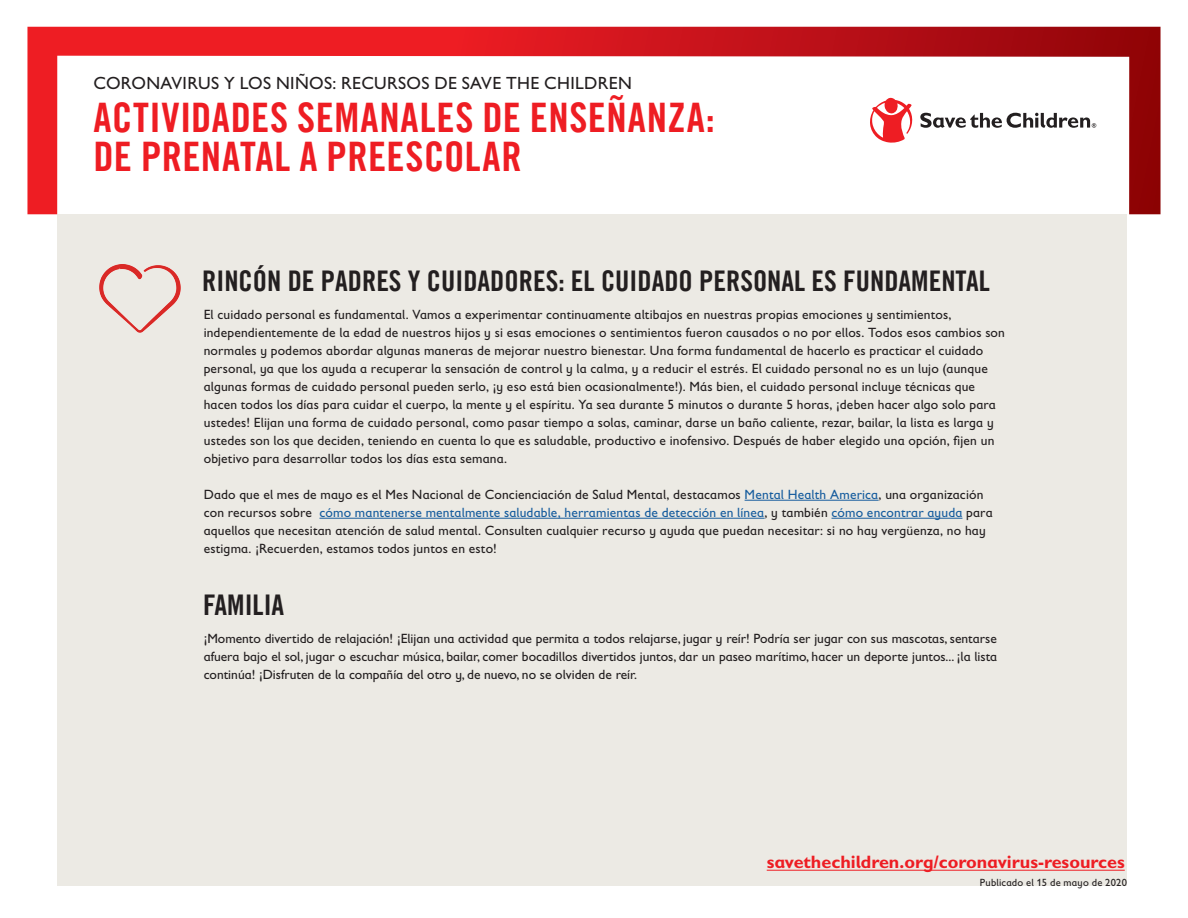
<style>
.page{position:relative;width:1188px;height:918px;background:#fff}
.page>*{position:absolute;margin:0;border:0;box-sizing:border-box;transform-origin:0 0}
.t1{font:40.8px/38.2px "Trade Gothic LT Com Bd Cn 20";letter-spacing:.01em;color:#ee1d23}
.t2{font:28.5px "Trade Gothic LT Com Bd Cn 20";color:#231f20}
.t3{font:700 18px "Gill Sans Infant Std";color:#ee1d23}
.t4{font:17.7px "Gill Sans Infant Std";letter-spacing:.02em;color:#231f20}
.t5{font:13.5px/18px "Gill Sans Infant Std";letter-spacing:.01em;color:#231f20}
.t6{font:10.5px "Gill Sans Infant Std";letter-spacing:.02em;color:#231f20}
.s1{color:#175d9e}
</style>
<div class="page">
<svg style="left:27px;top:27px;width:1134px;height:187px"></svg>
<svg style="left:870px;top:98px;width:44px;height:45px"></svg>
<svg style="left:920px;top:113px;width:176px;height:15px"></svg>
<div style="left:57px;top:214px;width:1070px;height:672px;background:#eceae4"></div>
<img style="left:99px;top:264px;width:82px;height:69px">
<hr style="left:767px;top:870px;width:358px;height:1px;background:#ee1d23">
<hr style="left:745px;top:500px;width:134px;height:1px;background:#175d9e">
<hr style="left:319px;top:518px;width:446px;height:1px;background:#175d9e">
<hr style="left:832px;top:518px;width:130px;height:1px;background:#175d9e">
<h3 class="t4" style="left:94px;top:73px;width:540px">CORONAVIRUS Y LOS NIÑOS: RECURSOS DE SAVE THE CHILDREN</h3>
<h1 class="t1" style="left:94px;top:98px;width:623px">ACTIVIDADES SEMANALES DE ENSEÑANZA:<br>DE PRENATAL A PREESCOLAR</h1>
<h2 class="t2" style="left:202px;top:263px;width:789px">RINCÓN DE PADRES Y CUIDADORES: EL CUIDADO PERSONAL ES FUNDAMENTAL</h2>
<p class="t5" style="left:204px;top:305px;width:803px">El cuidado personal es fundamental. Vamos a experimentar continuamente altibajos en nuestras propias emociones y sentimientos, independientemente de la edad de nuestros hijos y si esas emociones o sentimientos fueron causados o no por ellos. Todos esos cambios son normales y podemos abordar algunas maneras de mejorar nuestro bienestar. Una forma fundamental de hacerlo es practicar el cuidado personal, ya que los ayuda a recuperar la sensación de control y la calma, y a reducir el estrés. El cuidado personal no es un lujo (aunque algunas formas de cuidado personal pueden serlo, ¡y eso está bien ocasionalmente!). Más bien, el cuidado personal incluye técnicas que hacen todos los días para cuidar el cuerpo, la mente y el espíritu. Ya sea durante 5 minutos o durante 5 horas, ¡deben hacer algo solo para ustedes! Elijan una forma de cuidado personal, como pasar tiempo a solas, caminar, darse un baño caliente, rezar, bailar, la lista es larga y ustedes son los que deciden, teniendo en cuenta lo que es saludable, productivo e inofensivo. Después de haber elegido una opción, fijen un objetivo para desarrollar todos los días esta semana.</p>
<p class="t5" style="left:204px;top:485px;width:791px">Dado que el mes de mayo es el Mes Nacional de Concienciación de Salud Mental, destacamos <span class="s1">Mental Health America</span>, una organización con recursos sobre <span class="s1">cómo mantenerse mentalmente saludable, herramientas de detección en línea</span>, y también <span class="s1">cómo encontrar ayuda</span> para aquellos que necesitan atención de salud mental. Consulten cualquier recurso y ayuda que puedan necesitar: si no hay vergüenza, no hay estigma. ¡Recuerden, estamos todos juntos en esto!</p>
<h2 class="t2" style="left:203px;top:587px;width:83px">FAMILIA</h2>
<p class="t5" style="left:204px;top:629px;width:795px;text-align:justify">¡Momento divertido de relajación! ¡Elijan una actividad que permita a todos relajarse, jugar y reír! Podría ser jugar con sus mascotas, sentarse afuera bajo el sol, jugar o escuchar música, bailar, comer bocadillos divertidos juntos, dar un paseo marítimo, hacer un deporte juntos... ¡la lista continúa! ¡Disfruten de la compañía del otro y, de nuevo, no se olviden de reír.</p>
<h3 class="t3" style="left:767px;top:852px;width:360px">savethechildren.org/coronavirus-resources</h3>
<p class="t6" style="left:980px;top:876px;width:149px">Publicado el 15 de mayo de 2020</p>
</div>
